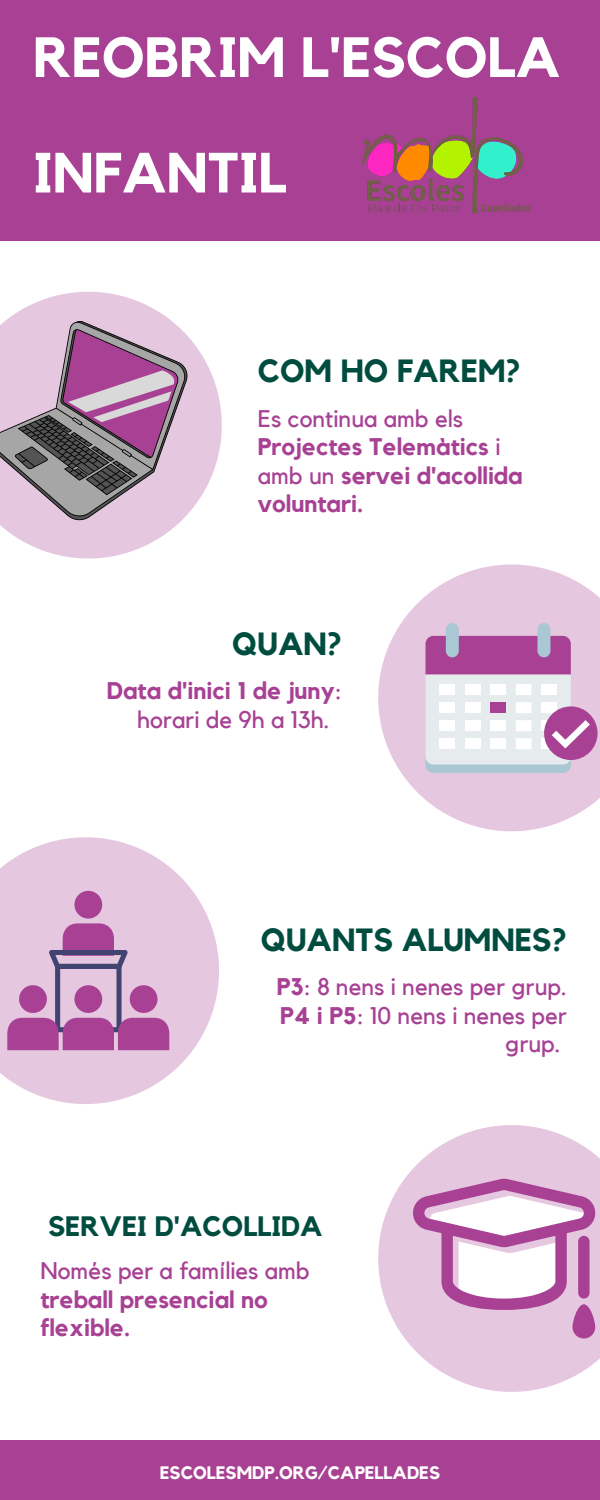
<style>
.page{position:relative;width:600px;height:1500px;background:#fff}
.page>*{position:absolute;margin:0;border:0;box-sizing:border-box;transform-origin:0 0}
.t1{font:700 56px/115.5px "Kollektif";color:#fff}
.t2{font:700 32px "Kollektif";color:#004d40}
.t3{font:700 28px "Kollektif";color:#004d40}
.t4{font:700 24px/28.5px "Kollektif";color:#a84194}
.t5{font:24px/28.5px "Kollektif";color:#a84194;text-align:right}
.t6{font:700 18px "Kollektif";color:#fff}
.s1{font-weight:400}
.s2{font-weight:700}
</style>
<div class="page">
<div style="left:0;top:0;width:600px;height:241px;background:#a84194"></div>
<svg style="left:0;top:292px;width:222px;height:267px;fill:#e5c7df"></svg>
<svg style="left:378px;top:565px;width:222px;height:266px;fill:#e5c7df"></svg>
<svg style="left:0;top:837px;width:219px;height:267px;fill:#e5c7df"></svg>
<svg style="left:378px;top:1125px;width:222px;height:267px;fill:#e5c7df"></svg>
<img style="left:362px;top:98px;width:169px;height:116px">
<svg style="left:0;top:321px;width:187px;height:199px;background:#b092aa"></svg>
<div style="left:425px;top:644px;width:146px;height:129px;background:#aac7d4;border-radius:8px"></div>
<div style="left:425px;top:636px;width:146px;height:128px;background:#e6ecee;border-radius:8px"></div>
<div style="left:425px;top:636px;width:146px;height:38px;background:#a84194"></div>
<div style="left:439px;top:684px;width:16px;height:11px;background:#fff"></div>
<div style="left:465px;top:684px;width:16px;height:11px;background:#fff"></div>
<div style="left:490px;top:684px;width:16px;height:11px;background:#fff"></div>
<div style="left:516px;top:684px;width:16px;height:11px;background:#fff"></div>
<div style="left:541px;top:684px;width:16px;height:11px;background:#fff"></div>
<div style="left:439px;top:702px;width:16px;height:11px;background:#fff"></div>
<div style="left:465px;top:702px;width:16px;height:11px;background:#fff"></div>
<div style="left:490px;top:702px;width:16px;height:11px;background:#a84194"></div>
<div style="left:516px;top:702px;width:16px;height:11px;background:#fff"></div>
<div style="left:541px;top:702px;width:16px;height:11px;background:#fff"></div>
<div style="left:439px;top:720px;width:16px;height:11px;background:#fff"></div>
<div style="left:465px;top:720px;width:16px;height:11px;background:#fff"></div>
<div style="left:490px;top:720px;width:16px;height:11px;background:#fff"></div>
<div style="left:516px;top:720px;width:16px;height:11px;background:#fff"></div>
<div style="left:541px;top:720px;width:16px;height:11px;background:#fff"></div>
<div style="left:439px;top:738px;width:16px;height:11px;background:#fff"></div>
<div style="left:465px;top:738px;width:16px;height:11px;background:#fff"></div>
<div style="left:490px;top:738px;width:16px;height:11px;background:#fff"></div>
<div style="left:516px;top:738px;width:16px;height:11px;background:#fff"></div>
<div style="left:541px;top:738px;width:16px;height:11px;background:#fff"></div>
<div style="left:446px;top:623px;width:13px;height:34px;background:#aac7d4;border-radius:6px"></div>
<div style="left:538px;top:623px;width:12px;height:34px;background:#aac7d4;border-radius:6px"></div>
<div style="left:544px;top:706px;width:54px;height:54px;background:#a84194;border-radius:50%"></div>
<svg style="left:545px;top:713px;width:52px;height:40px"></svg>
<div style="left:74px;top:891px;width:28px;height:28px;background:#a84194;border-radius:50%"></div>
<svg style="left:7px;top:923px;width:162px;height:127px;background:#c28aba"></svg>
<svg style="left:413px;top:1179px;width:182px;height:131px"></svg>
<div style="left:578px;top:1236px;width:12px;height:63px;background:#a84194;border-radius:6px"></div>
<svg style="left:572px;top:1304px;width:23px;height:35px"></svg>
<div style="left:0;top:1440px;width:600px;height:60px;background:#a84194"></div>
<h1 class="t1" style="left:33px;top:2px;width:529px">REOBRIM L'ESCOLA<br>INFANTIL</h1>
<h2 class="t2" style="left:258px;top:356px;width:264px">COM HO FAREM?</h2>
<p class="t4" style="left:258px;top:405px;width:267px"><span class="s1">Es continua amb els<br></span>Projectes Telemàtics <span class="s1">i amb un</span> servei d'acollida voluntari.</p>
<h2 class="t2" style="left:232px;top:629px;width:111px">QUAN?</h2>
<p class="t4" style="left:137px;top:677px;width:206px;text-indent:-31px">Data d'inici 1 de juny<span class="s1">: horari de 9h a 13h.</span></p>
<h2 class="t2" style="left:261px;top:925px;width:308px">QUANTS ALUMNES?</h2>
<p class="t5" style="left:277px;top:974px;width:291px"><span class="s2">P3</span>: 8 nens i nenes per grup.<br><span class="s2">P4 i P5</span>: 10 nens i nenes per grup.</p>
<p class="t3" style="left:48px;top:1213px;width:276px">SERVEI D'ACOLLIDA</p>
<p class="t5" style="left:40px;top:1258px;width:271px">Només per a famílies amb</p>
<p class="t4" style="left:40px;top:1286px;width:229px">treball presencial no flexible.</p>
<p class="t6" style="left:160px;top:1465px;width:282px">ESCOLESMDP.ORG/CAPELLADES</p>
</div>
